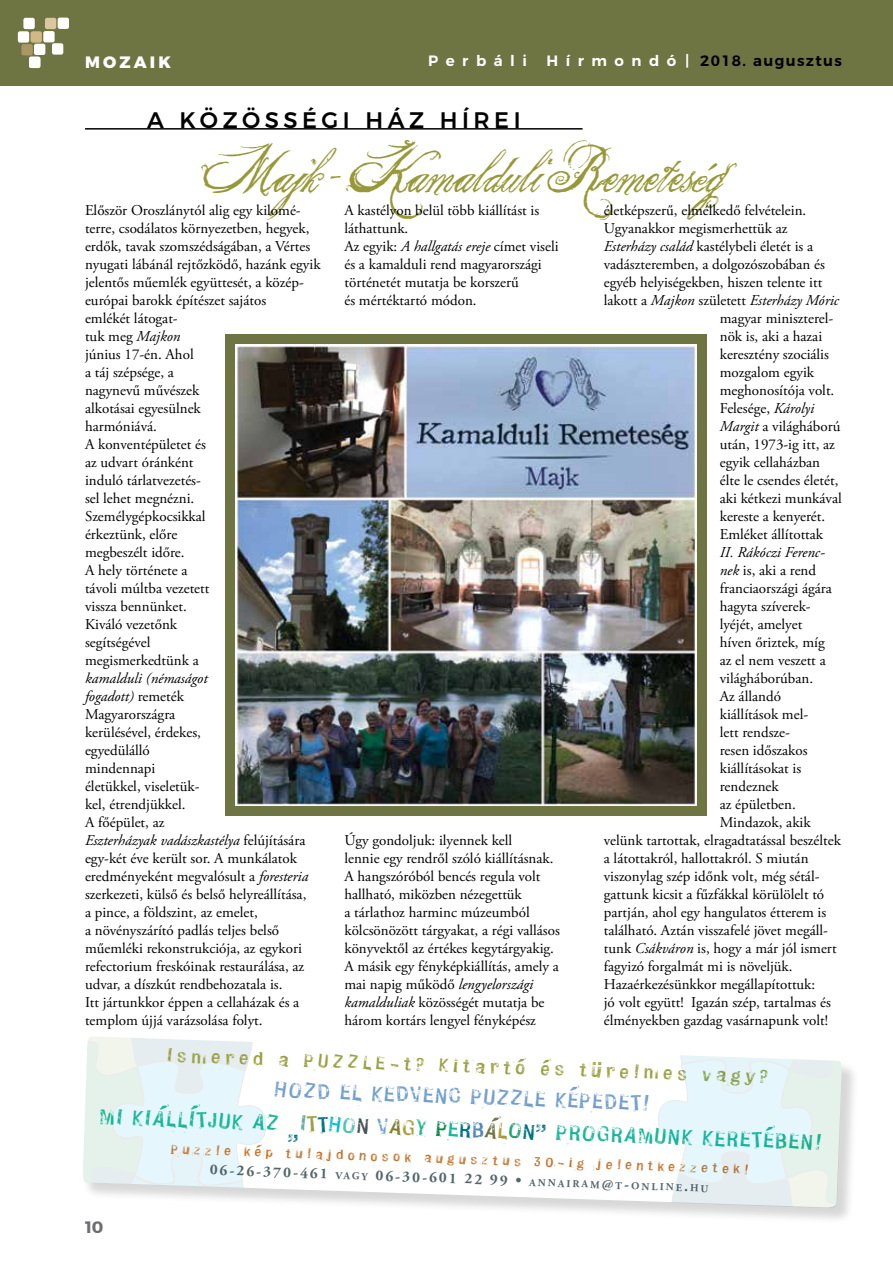
<style>
.page{position:relative;width:893px;height:1263px;background:#fff}
.page>*{position:absolute;margin:0;border:0;box-sizing:border-box;transform-origin:0 0}
.t1{font:30px "The King And Queen";color:#979837}
.t2{font:24px "Hand Cancelled Two";color:#18b597}
.t3{font:24px "Hand Cancelled Two";color:#719ecf}
.t4{font:500 22.5px "Montserrat";letter-spacing:.2em;color:#000}
.t5{font:21px "Hand Cancelled Two";color:#99a03f}
.t6{font:800 16.5px "Montserrat";letter-spacing:.19em;color:#fff}
.t7{font:700 16.5px "Montserrat";color:#6d6e71}
.t8{font:15px/18px "Adobe Garamond Pro";color:#000}
.t9{font:italic 15px "Adobe Garamond Pro";color:#000}
.t10{font:700 15px "Adobe Garamond Pro";color:#54666a}
.t11{font:15px "Hand Cancelled Two";color:#c47229}
.t12{font:600 15px "Montserrat";letter-spacing:.09em;color:#000}
.t13{font:15px "Adobe Garamond Pro";letter-spacing:-.02em;color:#000}
.t14{font:600 15px "Montserrat";letter-spacing:.5em;color:#fff}
.s1{color:#fff}
.s2{font-style:italic}
.s3{font-style:normal}
.s4{color:#67a89d}
.s5{color:#99a03f}
.s6{color:#007281}
.s7{color:#00bbd3}
.s8{color:#4ec0af}
.s9{color:#435356}
.s10{color:#719ecf}
.s11{color:#817e31}
.s12{color:#a49b34}
.s13{color:#29b786}
.s14{color:#008549}
.s15{color:#5184bd}
.s16{color:#6f7443}
.s17{color:#239e6b}
.s18{font-size:10.5px}
</style>
<div class="page">
<div style="left:0;top:0;width:893px;height:85px;background:#6f7443"></div>
<div style="left:18px;top:31px;width:11px;height:12px;background:#fff;border-radius:2px"></div>
<div style="left:31px;top:31px;width:11px;height:12px;background:#d2b886;border-radius:2px"></div>
<div style="left:21px;top:44px;width:12px;height:11px;background:#ab9766;border-radius:2px"></div>
<div style="left:43px;top:31px;width:12px;height:11px;background:#fff;border-radius:2px"></div>
<div style="left:34px;top:44px;width:11px;height:11px;background:#fff;border-radius:2px"></div>
<div style="left:52px;top:43px;width:11px;height:12px;background:#fff;border-radius:2px"></div>
<div style="left:29px;top:57px;width:11px;height:11px;background:#fff;border-radius:2px"></div>
<div style="left:23px;top:18px;width:12px;height:11px;background:#fff;border-radius:2px"></div>
<div style="left:45px;top:18px;width:11px;height:11px;background:#dbc79d;border-radius:2px"></div>
<div style="left:58px;top:18px;width:11px;height:11px;background:#fff;border-radius:2px"></div>
<hr style="left:85px;top:128px;width:498px;height:2px;background:#000">
<div style="left:225px;top:334px;width:482px;height:481px;background:#6f7443"></div>
<img style="left:236px;top:344px;width:461px;height:461px">
<div style="left:82px;top:1036px;width:777px;height:188px;background:#000;opacity:.16"></div>
<svg style="left:82px;top:1036px;width:760px;height:172px"></svg>
<svg style="left:82px;top:1036px;width:185px;height:153px"></svg>
<svg style="left:657px;top:1054px;width:185px;height:154px"></svg>
<svg style="left:288px;top:1134px;width:10px;height:8px"></svg>
<p class="t6" style="left:85px;top:52px;width:87px">MOZAIK</p>
<p class="t14" style="left:428px;top:49px;width:100px">Perbáli</p>
<p class="t12" style="left:546px;top:49px;width:297px"><span class="s1">H í r m o n d ó |</span> 2018. augusztus</p>
<h3 class="t4" style="left:147px;top:102px;width:375px">A KÖZÖSSÉGI HÁZ HÍREI</h3>
<h1 class="t1" style="left:204px;top:164px;width:554px">Majk- Kamalduli Remeteség</h1>
<p class="t8" style="left:85px;top:202px;width:237px">Először Oroszlánytól alig egy kilomé&shy;terre, csodálatos környezetben, hegyek, erdők, tavak szomszédságában, a Vértes nyugati lábánál rejtőzködő, hazánk egyik jelentős műemlék együttesét, a közép&shy;európai barokk építészet sajátos<br>emlékét látogat-<br>tuk meg <span class="s2">Majkon<br></span>június 17-én. Ahol<br>a táj szépsége, a<br>nagynevű művészek<br>alkotásai egyesülnek<br>harmóniává.<br>A konventépületet és<br>az udvart óránként<br>induló tárlatvezetés-<br>sel lehet megnézni.<br>Személygépkocsikkal<br>érkeztünk, előre<br>megbeszélt időre.<br>A hely története a<br>távoli múltba vezetett<br>vissza bennünket.<br>Kiváló vezetőnk<br>segítségével<br>megismerkedtünk a</p>
<p class="t8" style="left:85px;top:670px;width:225px"><span class="s2">kamalduli (némaságot<br>fogadott)</span> remeték<br>Magyarországra<br>kerülésével, érdekes,<br>egyedülálló<br>mindennapi<br>életükkel, viseletük-<br>kel, étrendjükkel.<br>A főépület, az<br><span class="s2">Eszterházyak vadászkastélya</span> felújítására egy-két éve került sor. A munkálatok eredményeként megvalósult a <span class="s2">foresteria </span>szerkezeti, külső és belső helyreállítása, a pince, a földszint, az emelet,<br>a növényszárító padlás teljes belső műemléki rekonstrukciója, az egykori refectorium freskóinak restaurálása, az udvar, a díszkút rendbehozatala is.<br>Itt jártunkkor éppen a cellaházak és a templom újjá varázsolása folyt.</p>
<p class="t8" style="left:604px;top:202px;width:204px">életképszerű, elmélkedő felvételein.</p>
<p class="t8" style="left:604px;top:220px;width:185px">Ugyanakkor megismerhettük az</p>
<p class="t8" style="left:604px;top:238px;width:211px"><span class="s2">Esterházy család</span> kastélybeli életét is a</p>
<p class="t8" style="left:604px;top:256px;width:223px">vadászteremben, a dolgozószobában és</p>
<p class="t8" style="left:604px;top:274px;width:220px">egyéb helyiségekben, hiszen telente itt</p>
<p class="t9" style="left:604px;top:291px;width:237px"><span class="s3">lakott a</span> Majkon <span class="s3">született</span> Esterházy Móric</p>
<p class="t8" style="left:720px;top:310px;width:115px">magyar miniszterel-</p>
<p class="t8" style="left:720px;top:328px;width:104px">nök is, aki a hazai</p>
<p class="t8" style="left:720px;top:346px;width:111px">keresztény szociális</p>
<p class="t8" style="left:720px;top:364px;width:96px">mozgalom egyik</p>
<p class="t8" style="left:720px;top:382px;width:116px">meghonosítója volt.</p>
<p class="t8" style="left:720px;top:400px;width:96px">Felesége, <span class="s2">Károlyi</span></p>
<p class="t8" style="left:720px;top:418px;width:122px"><span class="s2">Margit</span> a világháború</p>
<p class="t8" style="left:720px;top:436px;width:117px">után, 1973-ig itt, az</p>
<p class="t8" style="left:720px;top:454px;width:102px">egyik cellaházban</p>
<p class="t8" style="left:720px;top:472px;width:120px">élte le csendes életét,</p>
<p class="t13" style="left:720px;top:489px;width:123px">aki kétkezi munkával</p>
<p class="t8" style="left:720px;top:508px;width:107px">kereste a kenyerét.</p>
<p class="t8" style="left:720px;top:526px;width:105px">Emléket állítottak</p>
<p class="t9" style="left:720px;top:543px;width:107px">II. Rákóczi Ferenc-</p>
<p class="t8" style="left:720px;top:562px;width:98px"><span class="s2">nek</span> is, aki a rend</p>
<p class="t8" style="left:720px;top:580px;width:114px">franciaországi ágára</p>
<p class="t8" style="left:720px;top:598px;width:92px">hagyta szíverek-</p>
<p class="t8" style="left:720px;top:616px;width:84px">lyéjét, amelyet</p>
<p class="t8" style="left:720px;top:634px;width:107px">híven őriztek, míg</p>
<p class="t8" style="left:720px;top:652px;width:108px">az el nem veszett a</p>
<p class="t8" style="left:720px;top:670px;width:95px">világháborúban.</p>
<p class="t8" style="left:720px;top:688px;width:63px">Az állandó</p>
<p class="t8" style="left:720px;top:706px;width:90px">kiállítások mel-</p>
<p class="t8" style="left:720px;top:724px;width:72px">lett rendsze-</p>
<p class="t8" style="left:720px;top:742px;width:89px">resen időszakos</p>
<p class="t8" style="left:720px;top:760px;width:83px">kiállításokat is</p>
<p class="t8" style="left:720px;top:778px;width:61px">rendeznek</p>
<p class="t8" style="left:720px;top:796px;width:78px">az épületben.</p>
<p class="t8" style="left:720px;top:814px;width:93px">Mindazok, akik</p>
<p class="t8" style="left:604px;top:832px;width:239px">velünk tartottak, elragadtatással beszéltek</p>
<p class="t8" style="left:604px;top:850px;width:206px">a látottakról, hallottakról. S miután</p>
<p class="t8" style="left:604px;top:868px;width:217px">viszonylag szép időnk volt, még sétál-</p>
<p class="t8" style="left:604px;top:886px;width:222px">gattunk kicsit a fűzfákkal körülölelt tó</p>
<p class="t8" style="left:604px;top:904px;width:224px">partján, ahol egy hangulatos étterem is</p>
<p class="t8" style="left:604px;top:922px;width:226px">található. Aztán visszafelé jövet megáll-</p>
<p class="t8" style="left:604px;top:940px;width:234px">tunk <span class="s2">Csákváron</span> is, hogy a már jól ismert</p>
<p class="t8" style="left:604px;top:958px;width:190px">fagyizó forgalmát mi is növeljük.</p>
<p class="t8" style="left:604px;top:976px;width:213px">Hazaérkezésünkkor megállapítottuk:</p>
<p class="t8" style="left:604px;top:994px;width:229px">jó volt együtt! Igazán szép, tartalmas és</p>
<p class="t8" style="left:604px;top:1012px;width:226px">élményekben gazdag vasárnapunk volt!</p>
<p class="t8" style="left:344px;top:202px;width:216px">A kastélyon belül több kiállítást is láthattunk.<br>Az egyik: <span class="s2">A hallgatás ereje</span> címet viseli és a kamalduli rend magyarországi történetét mutatja be korszerű<br>és mértéktartó módon.</p>
<p class="t8" style="left:344px;top:832px;width:217px">Úgy gondoljuk: ilyennek kell<br>lennie egy rendről szóló kiállításnak.<br>A hangszóróból bencés regula volt hallható, miközben nézegettük<br>a tárlathoz harminc múzeumból kölcsönözött tárgyakat, a régi vallásos könyvektől az értékes kegytárgyakig.<br>A másik egy fényképkiállítás, amely a mai napig működő <span class="s2">lengyelországi kamalduliak</span> közösségét mutatja be három kortárs lengyel fényképész</p>
<h3 class="t5" style="left:167px;top:1041px;width:603px;rotate:2deg">Ismered a PUZZLE-t? Kitartó és türelmes vagy?</h3>
<h2 class="t3" style="left:275px;top:1073px;width:378px;rotate:2deg">HOZD EL KEDVENC PUZZLE KÉPEDET!</h2>
<h2 class="t2" style="left:100px;top:1100px;width:181px;rotate:2deg">MI KIÁLLÍTJUK AZ</h2>
<h2 class="t2" style="left:300px;top:1107px;width:524px;rotate:2deg"><span class="s4">I</span><span class="s5">T</span><span class="s6">T</span><span class="s7">H</span><span class="s8">O</span><span class="s9">N</span> <span class="s10">V</span><span class="s11">A</span><span class="s12">G</span><span class="s13">Y</span> <span class="s14">P</span>E<span class="s6">R</span><span class="s15">B</span><span class="s16">Á</span><span class="s12">L</span><span class="s17">O</span><span class="s6">N”</span> PROGRAMUNK KERETÉBEN!</h2>
<p class="t11" style="left:171px;top:1138px;width:580px;rotate:2deg">Puzzle kép tulajdonosok augusztus 30-ig jelentkezzetek!</p>
<p class="t10" style="left:210px;top:1161px;width:500px;rotate:2deg">06-26-370-461 <span class="s18">vagy</span> 06-30-601 22 99 • <span class="s18">annairam</span> @<span class="s18">t</span>-<span class="s18">online</span>.<span class="s18">hu</span></p>
<p class="t7" style="left:85px;top:1217px;width:20px">10</p>
</div>
